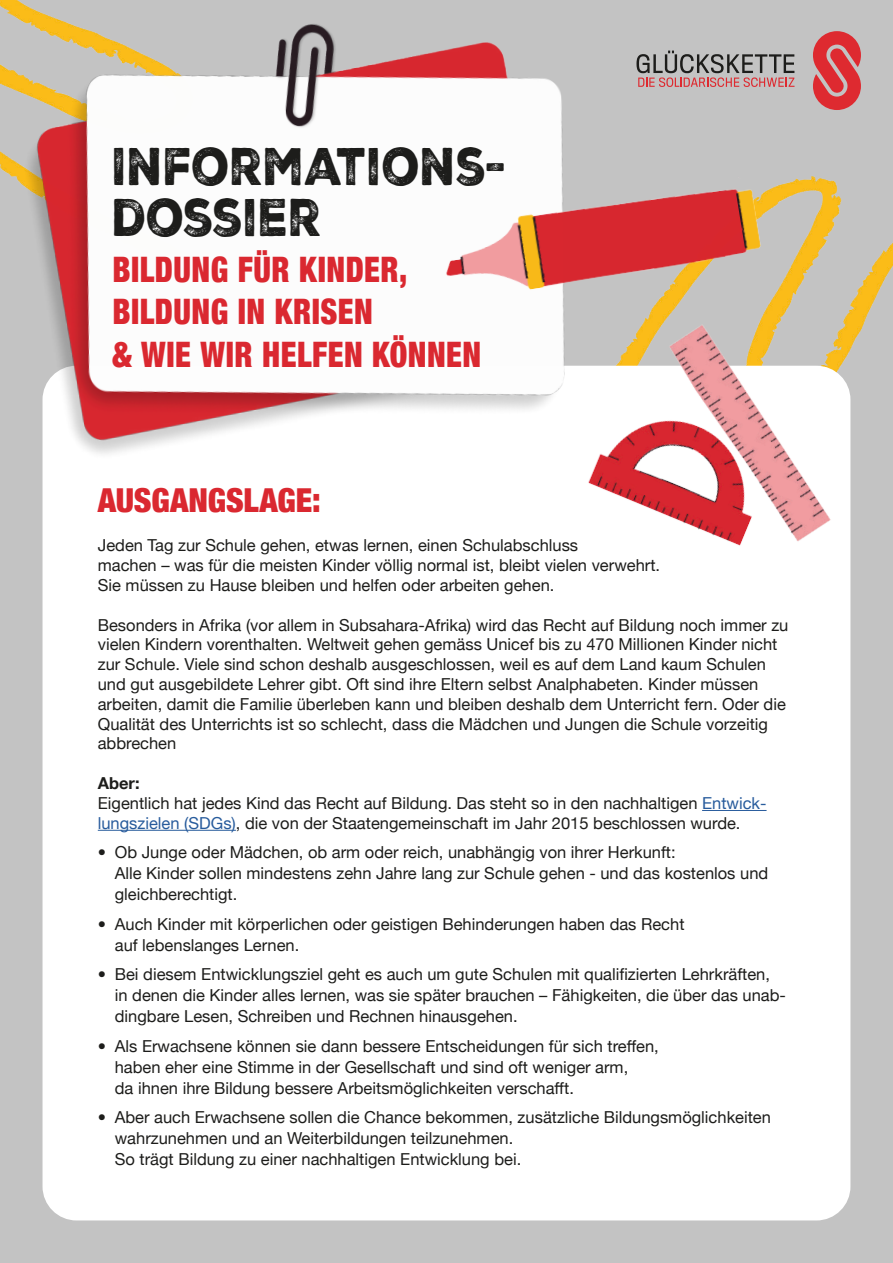
<style>
.page{position:relative;width:893px;height:1263px;background:#c3c3c3}
.page>*{position:absolute;margin:0;border:0;box-sizing:border-box;transform-origin:0 0}
.t1{font:51.3px/51.3px "Nexa Rust Sans Trial Black 2";color:#1d1d1b;scale:.85 1}
.t2{font:900 condensed 35.1px/42.2px "Helvetica Neue";letter-spacing:.015em;color:#da2830;scale:.9 1}
.t3{font:900 condensed 33px "Helvetica Neue";letter-spacing:-.005em;color:#da2830}
.t4{font:16.5px/19.8px "Helvetica Neue";color:#1d1d1b}
.s1{font-weight:700}
.s2{color:#275b9c}
</style>
<div class="page">
<img style="left:774px;top:176px;width:119px;height:108px">
<svg style="left:813px;top:31px;width:48px;height:79px"></svg>
<svg style="left:636px;top:51px;width:158px;height:36px"></svg>
<div style="left:43px;top:366px;width:807px;height:854px;background:#fff;border-radius:34px"></div>
<hr style="left:702px;top:810px;width:64px;height:1px;background:#275b9c">
<hr style="left:98px;top:830px;width:138px;height:1px;background:#275b9c">
<img style="left:0;top:0;width:563px;height:480px">
<img style="left:529px;top:284px;width:353px;height:352px">
<img style="left:368px;top:177px;width:406px;height:189px">
<h1 class="t1" style="left:112px;top:146px;width:466px">INFORMATIONS-<br>DOSSIER</h1>
<h2 class="t2" style="left:112px;top:249px;width:411px">BILDUNG FÜR KINDER,<br>BILDUNG IN KRISEN<br>&amp; WIE WIR HELFEN KÖNNEN</h2>
<h3 class="t3" style="left:98px;top:482px;width:224px">AUSGANGSLAGE:</h3>
<p class="t4" style="left:98px;top:537px;width:564px">Jeden Tag zur Schule gehen, etwas lernen, einen Schulabschluss<br>machen – was für die meisten Kinder völlig normal ist, bleibt vielen verwehrt.<br>Sie müssen zu Hause bleiben und helfen oder arbeiten gehen.</p>
<p class="t4" style="left:98px;top:616px;width:692px">Besonders in Afrika (vor allem in Subsahara-Afrika) wird das Recht auf Bildung noch immer zu vielen Kindern vorenthalten. Weltweit gehen gemäss Unicef bis zu 470 Millionen Kinder nicht zur Schule. Viele sind schon deshalb ausgeschlossen, weil es auf dem Land kaum Schulen und gut ausgebildete Lehrer gibt. Oft sind ihre Eltern selbst Analphabeten. Kinder müssen arbeiten, damit die Familie überleben kann und bleiben deshalb dem Unterricht fern. Oder die Qualität des Unterrichts ist so schlecht, dass die Mädchen und Jungen die Schule vorzeitig abbrechen</p>
<p class="t4" style="left:98px;top:774px;width:670px"><span class="s1">Aber:<br></span>Eigentlich hat jedes Kind das Recht auf Bildung. Das steht so in den nachhaltigen <span class="s2">Entwick&shy;lungszielen (SDGs)</span>, die von der Staatengemeinschaft im Jahr 2015 beschlossen wurde.</p>
<p class="t4" style="left:115px;top:843px;width:655px;line-height:21px">Ob Junge oder Mädchen, ob arm oder reich, unabhängig von ihrer Herkunft:<br>Alle Kinder sollen mindestens zehn Jahre lang zur Schule gehen - und das kostenlos und gleichberechtigt.</p>
<p class="t4" style="left:115px;top:914px;width:571px;line-height:21px">Auch Kinder mit körperlichen oder geistigen Behinderungen haben das Recht auf lebenslanges Lernen.</p>
<p class="t4" style="left:115px;top:965px;width:673px;line-height:21px">Bei diesem Entwicklungsziel geht es auch um gute Schulen mit qualifizierten Lehrkräften, in denen die Kinder alles lernen, was sie später brauchen – Fähigkeiten, die über das unab&shy;dingbare Lesen, Schreiben und Rechnen hinausgehen.</p>
<p class="t4" style="left:115px;top:1036px;width:546px;line-height:21px">Als Erwachsene können sie dann bessere Entscheidungen für sich treffen, haben eher eine Stimme in der Gesellschaft und sind oft weniger arm,<br>da ihnen ihre Bildung bessere Arbeitsmöglichkeiten verschafft.</p>
<p class="t4" style="left:115px;top:1108px;width:658px;line-height:21px">Aber auch Erwachsene sollen die Chance bekommen, zusätzliche Bildungs möglichkeiten wahrzunehmen und an Weiterbildungen teilzunehmen.<br>So trägt Bildung zu einer nachhaltigen Entwicklung bei.</p>
</div>
